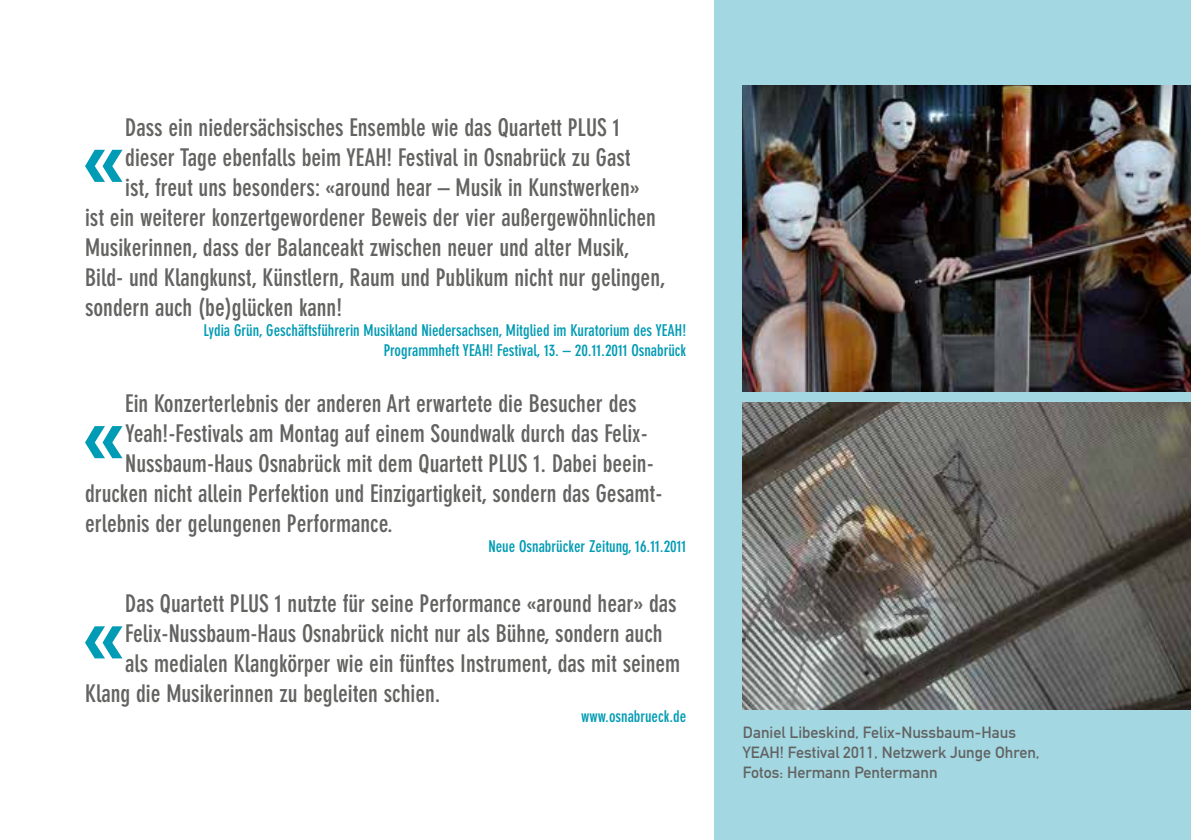
<style>
.page{position:relative;width:1191px;height:840px;background:#fff}
.page>*{position:absolute;margin:0;border:0;box-sizing:border-box;transform-origin:0 0}
.t1{font:700 condensed 105.6px "DIN Neuzeit Grotesk";color:#009bb4}
.t2{font:700 condensed 24px "DIN Neuzeit Grotesk";color:#636362}
.t3{font:700 condensed 16px/20px "DIN Neuzeit Grotesk";color:#009bb4;text-align:right}
.t4{font:16px/20px "DIN Mittelschrift";color:#636362}
</style>
<div class="page">
<div style="left:714px;top:0;width:477px;height:839px;background:#a3d8e3"></div>
<img style="left:743px;top:403px;width:448px;height:306px">
<img style="left:743px;top:85px;width:448px;height:306px">
<p class="t2" style="left:125px;top:113px;width:496px">Dass ein niedersächsisches Ensemble wie das Quartett PLUS 1</p>
<p class="t2" style="left:125px;top:143px;width:507px">dieser Tage ebenfalls beim YEAH! Festival in Osnabrück zu Gast</p>
<p class="t2" style="left:125px;top:173px;width:516px">ist, freut uns besonders: «around hear – Musik in Kunstwerken»</p>
<p class="t2" style="left:85px;top:203px;width:572px">ist ein weiterer konzertgewordener Beweis der vier außergewöhnlichen</p>
<p class="t2" style="left:85px;top:233px;width:546px">Musikerinnen, dass der Balanceakt zwischen neuer und alter Musik,</p>
<p class="t2" style="left:85px;top:263px;width:582px">Bild- und Klangkunst, Künstlern, Raum und Publikum nicht nur gelingen,</p>
<p class="t2" style="left:85px;top:293px;width:258px">sondern auch (be)glücken kann!</p>
<p class="t3" style="left:203px;top:320px;width:484px">Lydia Grün, Geschäftsführerin Musikland Niedersachsen, Mitglied im Kuratorium des YEAH!<br>Programmheft YEAH! Festival, 13. – 20.11.2011 Osnabrück</p>
<h1 class="t1" style="left:82px;top:97px;width:44px">«</h1>
<p class="t2" style="left:125px;top:389px;width:513px">Ein Konzerterlebnis der anderen Art erwartete die Besucher des</p>
<p class="t2" style="left:125px;top:419px;width:524px">Yeah!-Festivals am Montag auf einem Soundwalk durch das Felix-</p>
<p class="t2" style="left:125px;top:449px;width:527px">Nussbaum-Haus Osnabrück mit dem Quartett PLUS 1. Dabei beein-</p>
<p class="t2" style="left:85px;top:479px;width:576px">drucken nicht allein Perfektion und Einzigartigkeit, sondern das Gesamt-</p>
<p class="t2" style="left:85px;top:509px;width:309px">erlebnis der gelungenen Performance.</p>
<p class="t3" style="left:488px;top:536px;width:199px">Neue Osnabrücker Zeitung, 16.11.2011</p>
<h1 class="t1" style="left:82px;top:373px;width:44px">«</h1>
<p class="t2" style="left:125px;top:589px;width:553px">Das Quartett PLUS 1 nutzte für seine Performance «around hear» das</p>
<p class="t2" style="left:125px;top:619px;width:539px">Felix-Nussbaum-Haus Osnabrück nicht nur als Bühne, sondern auch</p>
<p class="t2" style="left:125px;top:649px;width:556px">als medialen Klangkörper wie ein fünftes Instrument, das mit seinem</p>
<p class="t2" style="left:85px;top:679px;width:357px">Klang die Musikerinnen zu begleiten schien.</p>
<p class="t3" style="left:581px;top:706px;width:107px">www.osnabrueck.de</p>
<h1 class="t1" style="left:82px;top:573px;width:44px">«</h1>
<p class="t4" style="left:743px;top:721px;width:298px">Daniel Libeskind, Felix-Nussbaum-Haus<br>YEAH! Festival 2011, Netzwerk Junge Ohren,<br>Fotos: Hermann Pentermann</p>
</div>
